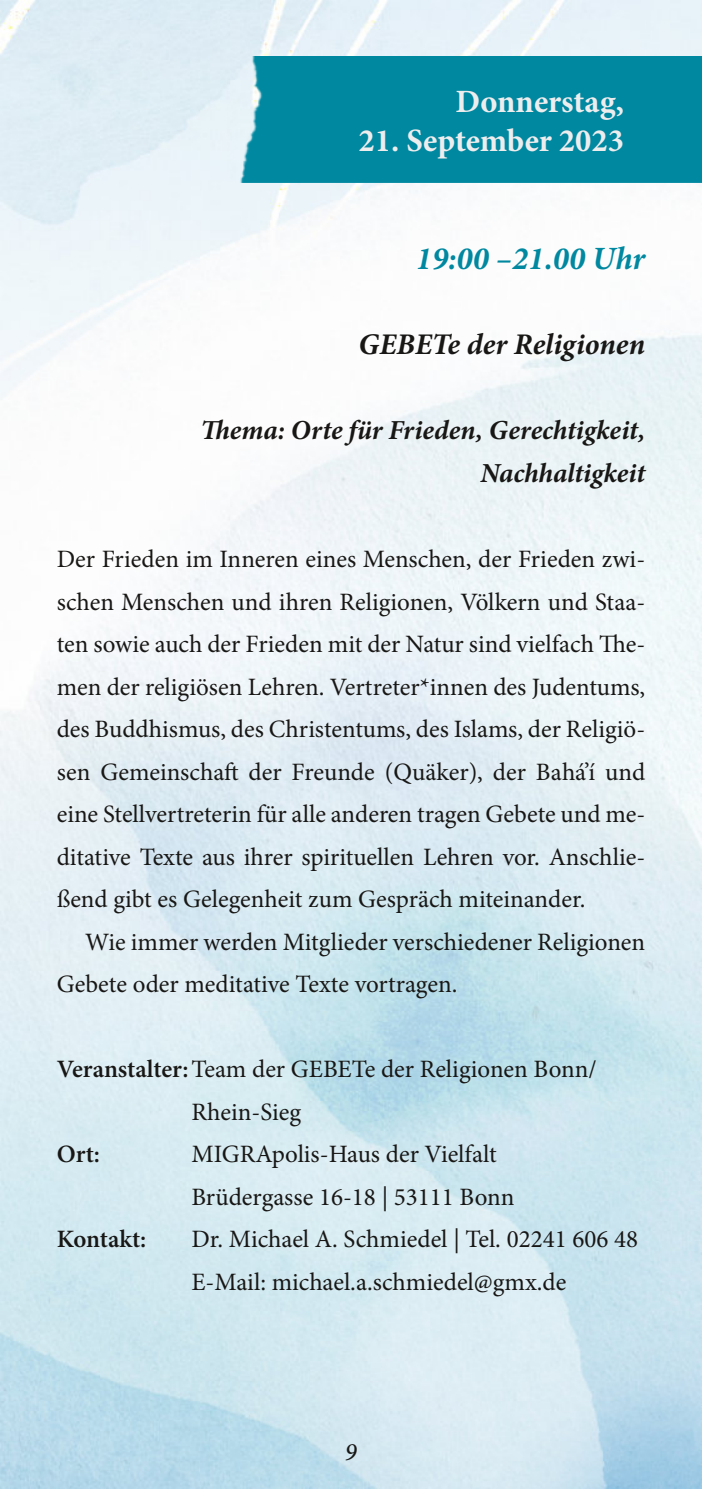
<style>
.page{position:relative;width:702px;height:1489px;background:#fff}
.page>*{position:absolute;margin:0;border:0;box-sizing:border-box;transform-origin:0 0}
.t1{font:700 32.5px "Minion Pro";color:#eeedee}
.t2{font:italic 700 32.5px "Minion Pro";color:#0088a0}
.t3{font:italic 700 30px "Minion Pro";color:#181715}
.t4{font:italic 700 27.5px/42.5px "Minion Pro";letter-spacing:-.005em;color:#181715;text-align:right}
.t5{font:25px/42.5px "Minion Pro";color:#181715}
.t6{font:600 25px "Minion Pro";letter-spacing:-.005em;color:#181715}
.t7{font:italic 500 25px "Minion Pro";color:#181715}
.s1{font-weight:600}
</style>
<div class="page">
<img style="left:0;top:0;width:702px;height:1488px">
<div style="left:227px;top:57px;width:475px;height:126px;background:#0088a0"></div>
<h1 class="t1" style="left:455px;top:88px;width:170px">Donnerstag,</h1>
<h1 class="t1" style="left:358px;top:127px;width:267px">21. September 2023</h1>
<h1 class="t2" style="left:416px;top:246px;width:231px">19:00 –21.00 Uhr</h1>
<p class="t3" style="left:358px;top:332px;width:288px">GEBETe der Religionen</p>
<p class="t4" style="left:200px;top:412px;width:446px">Thema: Orte für Frieden, Gerechtigkeit,<br>Nachhaltigkeit</p>
<p class="t5" style="left:57px;top:540px;width:590px;text-align:justify">Der Frieden im Inneren eines Menschen, der Frieden zwi&shy;schen Menschen und ihren Religionen, Völkern und Staa&shy;ten sowie auch der Frieden mit der Natur sind vielfach The&shy;men der religiösen Lehren. Vertreter*innen des Judentums, des Buddhismus, des Christentums, des Islams, der Religiö&shy;sen Gemeinschaft der Freunde (Quäker), der Bahá’í und eine Stellvertreterin für alle anderen tragen Gebete und me&shy;ditative Texte aus ihrer spirituellen Lehren vor. Anschlie&shy;ßend gibt es Gelegenheit zum Gespräch miteinander.</p>
<p class="t5" style="left:57px;top:922px;width:590px;text-indent:28px">Wie immer werden Mitglieder verschiedener Religionen<br>Gebete oder meditative Texte vortragen.</p>
<p class="t5" style="left:191px;top:1050px;width:407px;text-indent:-135px"><span class="s1">Veranstalter:</span> Team der GEBETe der Religionen Bonn/<br>Rhein-Sieg</p>
<p class="t6" style="left:57px;top:1144px;width:45px">Ort:</p>
<p class="t5" style="left:191px;top:1135px;width:325px">MIGRApolis-Haus der Vielfalt<br>Brüdergasse 16-18 | 53111 Bonn</p>
<p class="t6" style="left:57px;top:1229px;width:91px">Kontakt:</p>
<p class="t5" style="left:191px;top:1220px;width:448px">Dr. Michael A. Schmiedel | Tel. 02241 606 48<br>E-Mail: michael.a.schmiedel@gmx.de</p>
<p class="t7" style="left:345px;top:1441px;width:14px">9</p>
</div>
